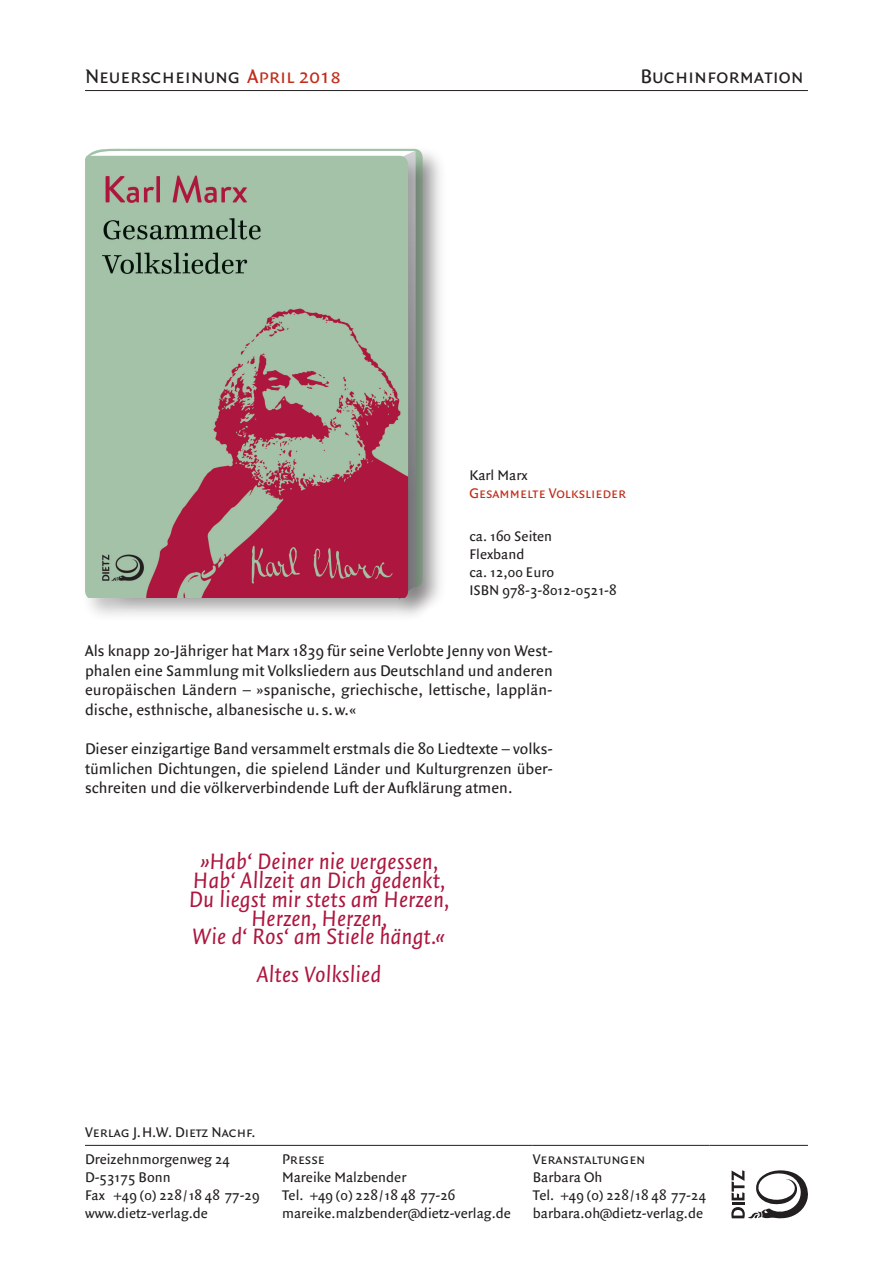
<style>
.page{position:relative;width:893px;height:1263px;background:#fff}
.page>*{position:absolute;margin:0;border:0;box-sizing:border-box;transform-origin:0 0}
.t1{font:italic 24px/18.8px "Quadraat Sans";color:#ad163f;text-align:center}
.t2{font:21px "Quadraat Sans Small Caps";color:#231f20}
.t3{font:16.5px/19.8px "Quadraat Sans";color:#231f20;text-align:justify}
.t4{font:15px/18px "Quadraat Sans";color:#231f20}
.t5{font:15px "Quadraat Sans Small Caps";color:#231f20}
.t6{font:15px "Quadraat Sans Small Caps";color:#c02d19}
.s1{color:#c02d19}
</style>
<div class="page">
<div style="left:395px;top:149px;width:45px;height:473px;background:#231f20;opacity:.28"></div>
<div style="left:81px;top:152px;width:352px;height:471px;background:#231f20;opacity:.28"></div>
<img style="left:85px;top:156px;width:323px;height:442px">
<hr style="left:85px;top:90px;width:723px;height:1px;background:#231f20">
<hr style="left:85px;top:1145px;width:197px;height:1px;background:#231f20">
<hr style="left:282px;top:1145px;width:251px;height:1px;background:#231f20">
<hr style="left:533px;top:1145px;width:177px;height:1px;background:#231f20">
<hr style="left:710px;top:1145px;width:98px;height:1px;background:#231f20">
<svg style="left:731px;top:1170px;width:77px;height:48px"></svg>
<p class="t2" style="left:85px;top:64px;width:257px">Neuerscheinung <span class="s1">April 2018</span></p>
<p class="t2" style="left:640px;top:64px;width:165px">Buchinformation</p>
<p class="t4" style="left:469px;top:466px;width:60px">Karl Marx</p>
<p class="t6" style="left:469px;top:484px;width:158px">Gesammelte Volkslieder</p>
<p class="t4" style="left:469px;top:528px;width:149px">ca. 160 Seiten<br>Flexband<br>ca. 12,00 Euro<br>ISBN 978-3-8012-0521-8</p>
<p class="t3" style="left:85px;top:641px;width:469px">Als knapp 20-Jähriger hat Marx 1839 für seine Verlobte Jenny von West&shy;phalen eine Sammlung mit Volksliedern aus Deutschland und anderen europäischen Ländern – »spanische, griechische, lettische, lapplän&shy;dische, esthnische, albanesische u. s.w.«</p>
<p class="t3" style="left:85px;top:739px;width:469px">Dieser einzigartige Band versammelt erstmals die 80 Liedtexte – volks&shy;tümlichen Dichtungen, die spielend Länder und Kulturgrenzen über&shy;schreiten und die völkerverbindende Luft der Aufklärung atmen.</p>
<h1 class="t1" style="left:189px;top:853px;width:261px">»Hab‘ Deiner nie vergessen,<br>Hab‘ Allzeit an Dich gedenkt,<br>Du liegst mir stets am Herzen,<br>Herzen, Herzen,<br>Wie d‘ Ros‘ am Stiele hängt.«</h1>
<h1 class="t1" style="left:257px;top:966px;width:126px">Altes Volkslied</h1>
<p class="t5" style="left:85px;top:1123px;width:172px">Verlag J.H.W. Dietz Nachf.</p>
<p class="t4" style="left:85px;top:1151px;width:176px">Dreizehnmorgenweg 24<br>D-53175 Bonn<br>Fax +49 (0) 228/18 48 77-29 www.dietz-verlag.de</p>
<p class="t5" style="left:282px;top:1151px;width:44px">Presse</p>
<p class="t4" style="left:282px;top:1169px;width:230px">Mareike Malzbender<br>Tel. +49 (0) 228/18 48 77-26 mareike.malzbender@dietz-verlag.de</p>
<p class="t5" style="left:533px;top:1151px;width:114px">Veranstaltungen</p>
<p class="t4" style="left:533px;top:1169px;width:175px">Barbara Oh<br>Tel. +49 (0) 228/18 48 77-24 barbara.oh@dietz-verlag.de</p>
</div>
